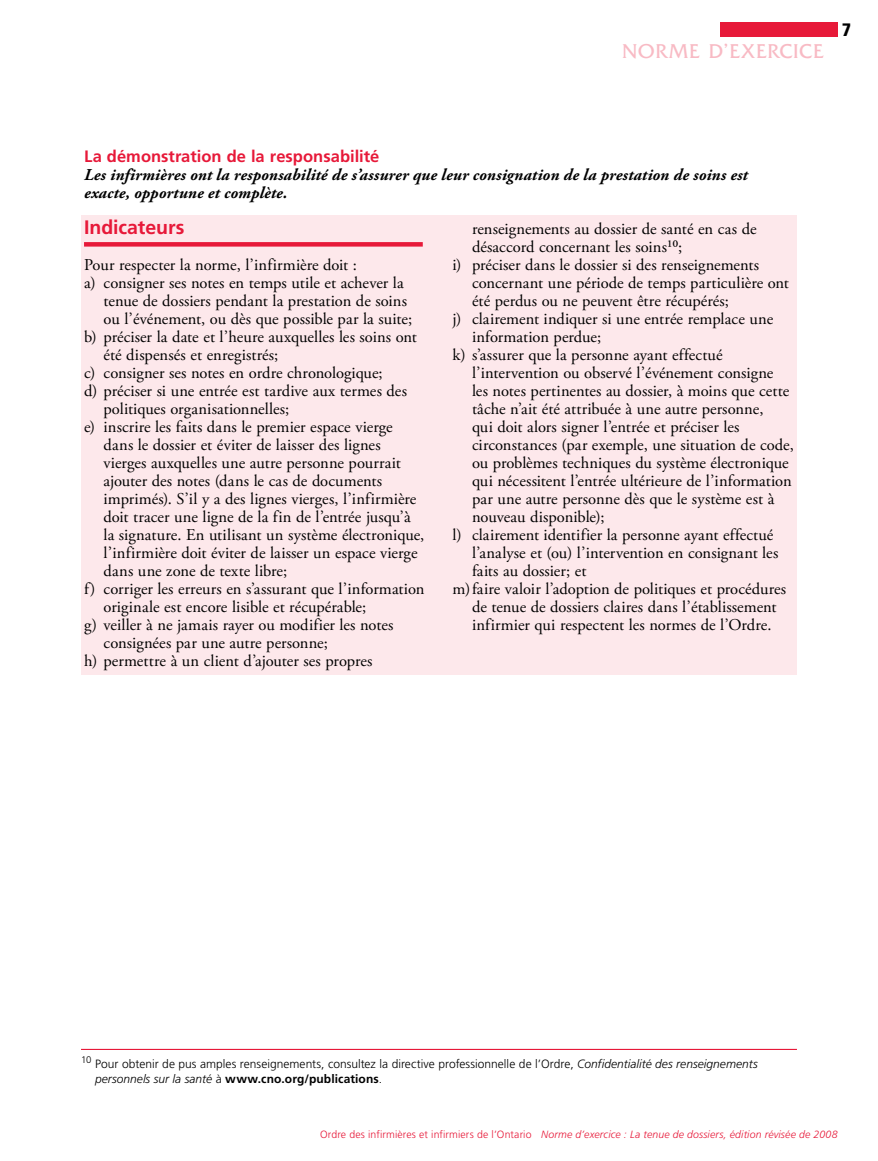
<style>
.page{position:relative;width:878px;height:1161px;background:#fff}
.page>*{position:absolute;margin:0;border:0;box-sizing:border-box;transform-origin:0 0}
.t1{font:21px "Friz Quadrata Std";letter-spacing:.045em;color:#f8bac4}
.t2{font:700 19.5px "Frutiger LT Std";letter-spacing:-.005em;color:#e71939}
.t3{font:900 condensed 18px "Frutiger LT Std";color:#000}
.t4{font:16.5px "Adobe Garamond Pro";color:#000}
.t5{font:italic 700 16.5px/18px "Adobe Garamond Pro";letter-spacing:.005em;color:#000}
.t6{font:700 16.5px "Frutiger LT Std";color:#e71939}
.t7{font:300 12px/15px "Frutiger LT Std";color:#000}
.t8{font:italic 300 10.5px "Frutiger LT Std";letter-spacing:.015em;color:#e71939}
.t9{font:300 9.6px "Frutiger LT Std";color:#000}
.s1{font-style:italic}
.s2{font-weight:700}
.s3{font-style:normal}
</style>
<div class="page">
<div style="left:719px;top:24px;width:118px;height:13px;background:#e71939"></div>
<div style="left:719px;top:22px;width:118px;height:14px;background:#e71939"></div>
<div style="left:81px;top:216px;width:715px;height:459px;background:#fde8eb"></div>
<div style="left:84px;top:242px;width:339px;height:5px;background:#e71939"></div>
<hr style="left:81px;top:1049px;width:715px;height:1px;background:#e71939">
<p class="t1" style="left:622px;top:39px;width:203px">NORME D’EXERCICE</p>
<p class="t3" style="left:842px;top:18px;width:11px">7</p>
<p class="t6" style="left:84px;top:147px;width:297px">La démonstration de la responsabilité</p>
<p class="t5" style="left:84px;top:166px;width:665px">Les infirmières ont la responsabilité de s’assurer que leur consignation de la prestation de soins est exacte, opportune et complète.</p>
<p class="t2" style="left:84px;top:216px;width:102px">Indicateurs</p>
<p class="t4" style="left:84px;top:255px;width:274px">Pour respecter la norme, l’infirmière doit :</p>
<p class="t4" style="left:84px;top:273px;width:321px">a) consigner ses notes en temps utile et achever la</p>
<p class="t4" style="left:104px;top:291px;width:305px">tenue de dossiers pendant la prestation de soins</p>
<p class="t4" style="left:104px;top:309px;width:310px">ou l’événement, ou dès que possible par la suite;</p>
<p class="t4" style="left:84px;top:327px;width:334px">b) préciser la date et l’heure auxquelles les soins ont</p>
<p class="t4" style="left:104px;top:345px;width:176px">été dispensés et enregistrés;</p>
<p class="t4" style="left:84px;top:363px;width:300px">c) consigner ses notes en ordre chronologique;</p>
<p class="t4" style="left:84px;top:381px;width:324px">d) préciser si une entrée est tardive aux termes des</p>
<p class="t4" style="left:104px;top:399px;width:187px">politiques organisationnelles;</p>
<p class="t4" style="left:84px;top:417px;width:310px">e) inscrire les faits dans le premier espace vierge</p>
<p class="t4" style="left:104px;top:435px;width:279px">dans le dossier et éviter de laisser des lignes</p>
<p class="t4" style="left:104px;top:453px;width:299px">vierges auxquelles une autre personne pourrait</p>
<p class="t4" style="left:104px;top:471px;width:280px">ajouter des notes (dans le cas de documents</p>
<p class="t4" style="left:104px;top:489px;width:314px">imprimés). S’il y a des lignes vierges, l’infirmière</p>
<p class="t4" style="left:104px;top:507px;width:309px">doit tracer une ligne de la fin de l’entrée jusqu’à</p>
<p class="t4" style="left:104px;top:525px;width:322px">la signature. En utilisant un système électronique,</p>
<p class="t4" style="left:104px;top:543px;width:315px">l’infirmière doit éviter de laisser un espace vierge</p>
<p class="t4" style="left:104px;top:561px;width:185px">dans une zone de texte libre;</p>
<p class="t4" style="left:84px;top:579px;width:342px">f) corriger les erreurs en s’assurant que l’information</p>
<p class="t4" style="left:104px;top:597px;width:264px">originale est encore lisible et récupérable;</p>
<p class="t4" style="left:84px;top:615px;width:311px">g) veiller à ne jamais rayer ou modifier les notes</p>
<p class="t4" style="left:104px;top:633px;width:226px">consignées par une autre personne;</p>
<p class="t4" style="left:84px;top:651px;width:290px">h) permettre à un client d’ajouter ses propres</p>
<p class="t4" style="left:472px;top:219px;width:286px">renseignements au dossier de santé en cas de</p>
<p class="t4" style="left:472px;top:237px;width:211px">désaccord concernant les soins10;</p>
<p class="t4" style="left:452px;top:255px;width:308px">i) préciser dans le dossier si des renseignements</p>
<p class="t4" style="left:472px;top:273px;width:318px">concernant une période de temps particulière ont</p>
<p class="t4" style="left:472px;top:291px;width:258px">été perdus ou ne peuvent être récupérés;</p>
<p class="t4" style="left:452px;top:309px;width:322px">j) clairement indiquer si une entrée remplace une</p>
<p class="t4" style="left:472px;top:327px;width:131px">information perdue;</p>
<p class="t4" style="left:452px;top:345px;width:271px">k) s’assurer que la personne ayant effectué</p>
<p class="t4" style="left:472px;top:363px;width:303px">l’intervention ou observé l’événement consigne</p>
<p class="t4" style="left:472px;top:381px;width:319px">les notes pertinentes au dossier, à moins que cette</p>
<p class="t4" style="left:472px;top:399px;width:293px">tâche n’ait été attribuée à une autre personne,</p>
<p class="t4" style="left:472px;top:417px;width:269px">qui doit alors signer l’entrée et préciser les</p>
<p class="t4" style="left:472px;top:435px;width:323px">circonstances (par exemple, une situation de code,</p>
<p class="t4" style="left:472px;top:453px;width:318px">ou problèmes techniques du système électronique</p>
<p class="t4" style="left:472px;top:471px;width:321px">qui nécessitent l’entrée ultérieure de l’information</p>
<p class="t4" style="left:472px;top:489px;width:304px">par une autre personne dès que le système est à</p>
<p class="t4" style="left:472px;top:507px;width:134px">nouveau disponible);</p>
<p class="t4" style="left:452px;top:525px;width:322px">l) clairement identifier la personne ayant effectué</p>
<p class="t4" style="left:472px;top:543px;width:308px">l’analyse et (ou) l’intervention en consignant les</p>
<p class="t4" style="left:472px;top:561px;width:116px">faits au dossier; et</p>
<p class="t4" style="left:452px;top:579px;width:335px">m)faire valoir l’adoption de politiques et procédures</p>
<p class="t4" style="left:472px;top:597px;width:306px">de tenue de dossiers claires dans l’établissement</p>
<p class="t4" style="left:472px;top:615px;width:301px">infirmier qui respectent les normes de l’Ordre.</p>
<p class="t9" style="left:81px;top:1054px;width:12px">10</p>
<p class="t7" style="left:95px;top:1057px;width:664px">Pour obtenir de pus amples renseignements, consultez la directive professionnelle de l’Ordre, <span class="s1">Confidentialité des renseignements personnels sur la santé</span> à <span class="s2">www.cno.org/publications</span>.</p>
<p class="t8" style="left:320px;top:1128px;width:519px"><span class="s3">Ordre des infirmières et infirmiers de l’Ontario</span> Norme d’exercice : La tenue de dossiers, édition révisée de 2008</p>
</div>
